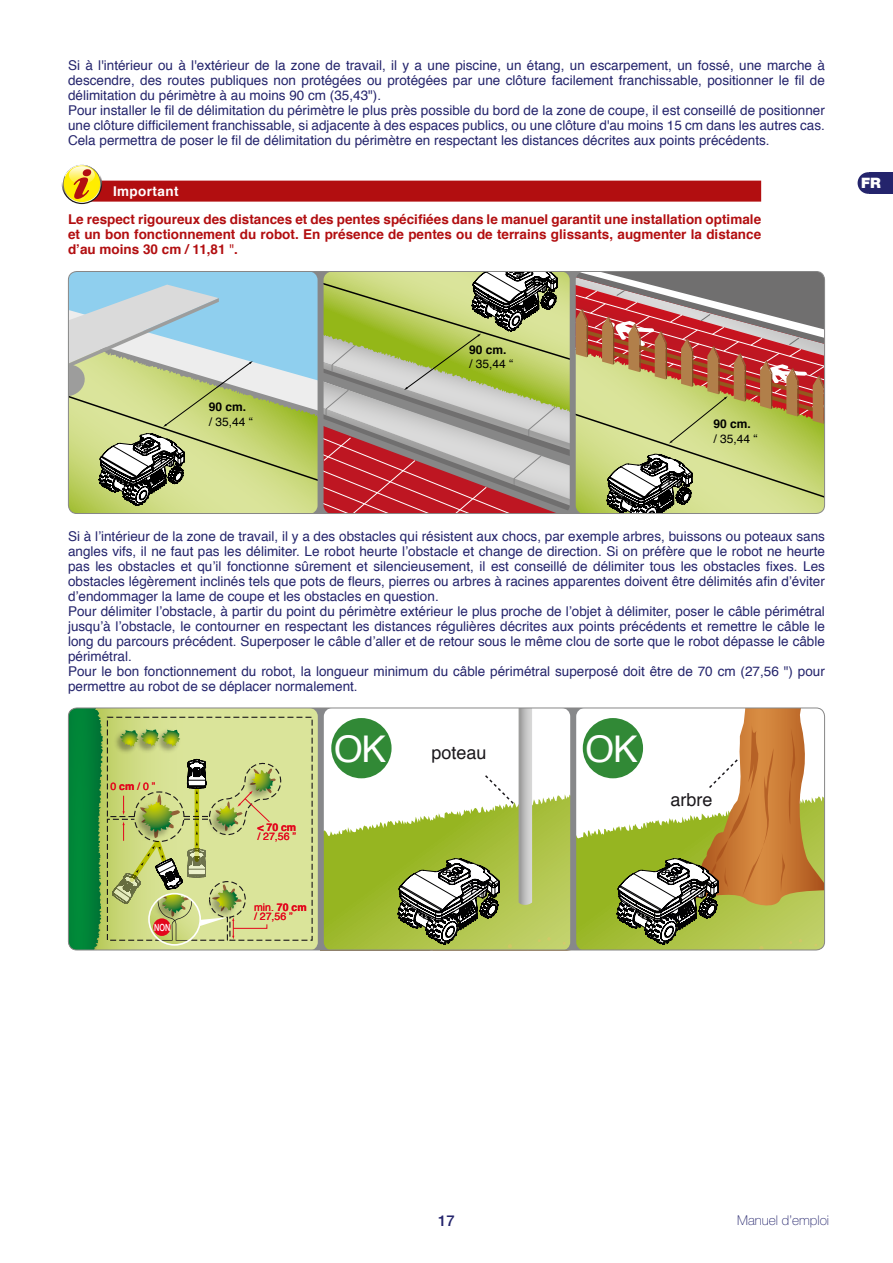
<style>
.page{position:relative;width:893px;height:1263px;background:#fff}
.page>*{position:absolute;margin:0;border:0;box-sizing:border-box;transform-origin:0 0}
.t1{font:36.75px "Helvetica";color:#fff}
.t2{font:18px "Helvetica";color:#1b181c}
.t3{font:500 15px "Helvetica Neue LT Std";color:#24246c}
.t4{font:900 14.4px "Helvetica Neue LT Std";color:#fff}
.t5{font:13.5px/15px "Helvetica";color:#24246c}
.t6{font:700 13.5px/15px "Helvetica";color:#b20e10;text-align:justify}
.t7{font:100 13.5px "Helvetica Neue LT Std";color:#24246c}
.t8{font:700 13.5px "Helvetica";letter-spacing:.03em;color:#fff}
.t9{font:12px "Helvetica";color:#000}
.t10{font:700 12px "Helvetica";color:#000}
.t11{font:10.5px/9px "Helvetica";color:#e3061c}
.t12{font:700 10.5px "Helvetica";color:#e3061c}
.t13{font:500 9.9px "Helvetica Neue";color:#fff;scale:.75 1}
.s1{font-weight:400}
.s2{font-weight:700}
.s3{font-size:36.75px;color:#fff}
</style>
<div class="page">
<div style="left:868px;top:172px;width:25px;height:22px;background:#24246c"></div>
<div style="left:858px;top:172px;width:21px;height:22px;background:#24246c;border-radius:50%"></div>
<div style="left:72px;top:181px;width:689px;height:21px;background:#b20e10"></div>
<svg style="left:62px;top:164px;width:40px;height:40px"></svg>
<svg style="left:63px;top:165px;width:38px;height:38px"></svg>
<svg style="left:64px;top:166px;width:36px;height:36px"></svg>
<svg style="left:65px;top:165px;width:34px;height:34px"></svg>
<svg style="left:68px;top:271px;width:757px;height:242px;background:#b4ac87"></svg>
<div style="left:68px;top:271px;width:757px;height:243px;border:1px solid #878787;border-radius:9px"></div>
<div style="left:284px;top:716px;width:25px;height:225px;background:#dae49a"></div>
<svg style="left:309px;top:708px;width:516px;height:242px"></svg>
<svg style="left:68px;top:708px;width:216px;height:242px;background:#a8c477"></svg>
<div style="left:153px;top:918px;width:18px;height:18px;background:#e3061c;border-radius:50%"></div>
<div style="left:583px;top:718px;width:60px;height:60px;background:#318936;border-radius:50%"></div>
<div style="left:331px;top:718px;width:61px;height:60px;background:#318936;border-radius:50%"></div>
<div style="left:68px;top:708px;width:757px;height:242px;border:1px solid #878787;border-radius:9px"></div>
<p class="t5" style="left:68px;top:58px;width:758px">Si à l'intérieur ou à l'extérieur de la zone de travail, il y a une piscine, un étang, un escarpement, un fossé, une marche à descendre, des routes publiques non protégées ou protégées par une clôture facilement franchissable, positionner le fil de délimitation du périmètre à au moins 90 cm (35,43").<br>Pour installer le fil de délimitation du périmètre le plus près possible du bord de la zone de coupe, il est conseillé de positionner une clôture difficilement franchissable, si adjacente à des espaces publics, ou une clôture d'au moins 15 cm dans les autres cas.<br>Cela permettra de poser le fil de délimitation du périmètre en respectant les distances décrites aux points précédents.</p>
<p class="t8" style="left:113px;top:181px;width:67px">Important</p>
<p class="t6" style="left:68px;top:212px;width:695px">Le respect rigoureux des distances et des pentes spécifiées dans le manuel garantit une installation optimale et un bon fonctionnement du robot. En présence de pentes ou de terrains glissants, augmenter la distance d’au moins 30 cm / 11,81 <span class="s1">"</span>.</p>
<p class="t10" style="left:209px;top:398px;width:39px">90 cm.</p>
<p class="t9" style="left:209px;top:412px;width:46px">/ 35,44 “</p>
<p class="t10" style="left:469px;top:340px;width:39px">90 cm.</p>
<p class="t9" style="left:469px;top:354px;width:46px">/ 35,44 “</p>
<p class="t10" style="left:713px;top:414px;width:39px">90 cm.</p>
<p class="t9" style="left:713px;top:429px;width:46px">/ 35,44 “</p>
<p class="t5" style="left:68px;top:529px;width:758px">Si à l’intérieur de la zone de travail, il y a des obstacles qui résistent aux chocs, par exemple arbres, buissons ou poteaux sans angles vifs, il ne faut pas les délimiter. Le robot heurte l’obstacle et change de direction. Si on préfère que le robot ne heurte pas les obstacles et qu’il fonctionne sûrement et silencieusement, il est conseillé de délimiter tous les obstacles fixes. Les obstacles légèrement inclinés tels que pots de fleurs, pierres ou arbres à racines apparentes doivent être délimités afin d’éviter d’endommager la lame de coupe et les obstacles en question.<br>Pour délimiter l’obstacle, à partir du point du périmètre extérieur le plus proche de l’objet à délimiter, poser le câble périmétral jusqu’à l’obstacle, le contourner en respectant les distances régulières décrites aux points précédents et remettre le câble le long du parcours précédent. Superposer le câble d’aller et de retour sous le même clou de sorte que le robot dépasse le câble périmétral.<br>Pour le bon fonctionnement du robot, la longueur minimum du câble périmétral superposé doit être de 70 cm (27,56 ") pour permettre au robot de se déplacer normalement.</p>
<p class="t11" style="left:110px;top:782px;width:46px">0 <span class="s2">cm</span> / 0 ”</p>
<p class="t13" style="left:154px;top:919px;width:23px">NON</p>
<p class="t12" style="left:257px;top:819px;width:40px">&lt; 70 cm</p>
<p class="t11" style="left:257px;top:832px;width:40px">/ 27,56 ”</p>
<p class="t11" style="left:254px;top:903px;width:54px">min. <span class="s2">70 cm </span>/ 27,56 ”</p>
<h2 class="t2" style="left:334px;top:739px;width:154px"><span class="s3">OK</span> poteau</h2>
<h1 class="t1" style="left:585px;top:721px;width:54px">OK</h1>
<h2 class="t2" style="left:671px;top:786px;width:44px">arbre</h2>
<p class="t4" style="left:861px;top:174px;width:21px">FR</p>
<p class="t3" style="left:438px;top:1211px;width:18px">17</p>
<p class="t7" style="left:737px;top:1212px;width:94px">Manuel d’emploi</p>
</div>
